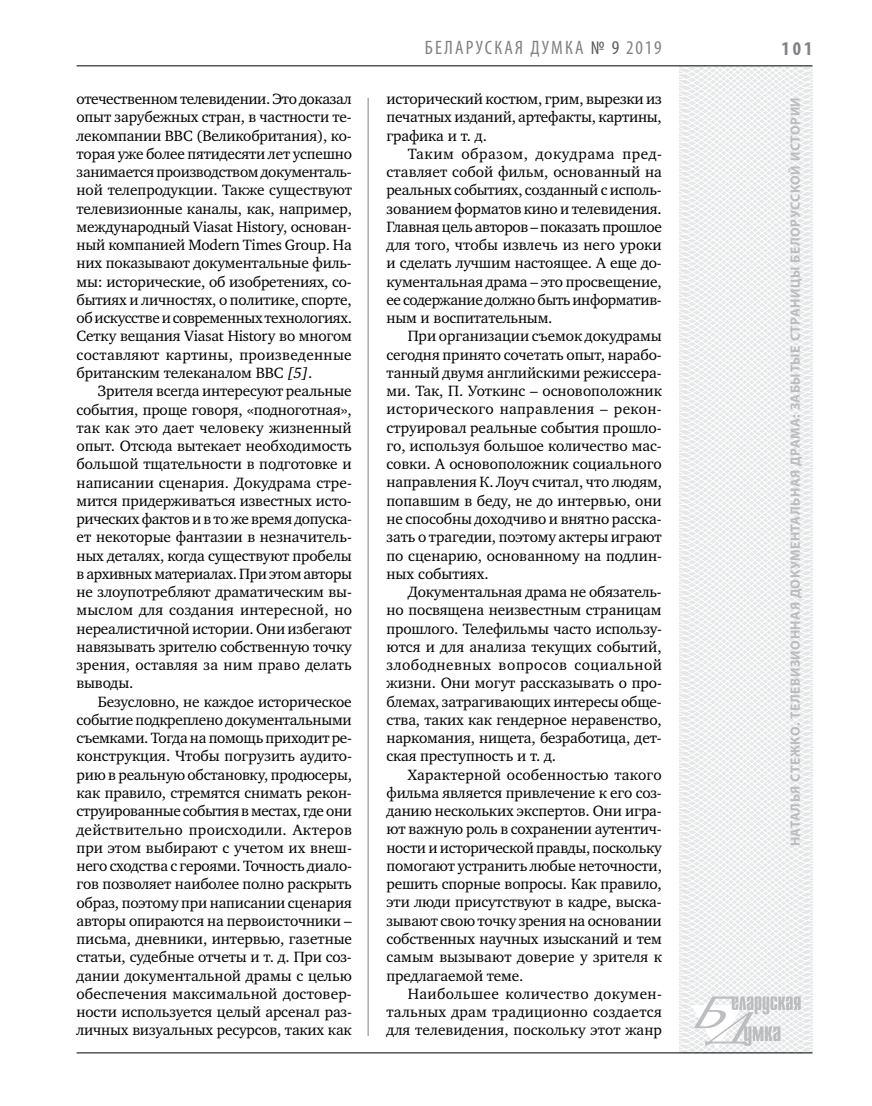
<style>
.page{position:relative;width:872px;height:1106px;background:#fff}
.page>*{position:absolute;margin:0;border:0;box-sizing:border-box;transform-origin:0 0}
.t1{font:condensed 19.5px "Myriad Pro";letter-spacing:.11em;color:#808285}
.t2{font:700 condensed 19.5px "Myriad Pro";color:#808285}
.t3{font:15.3px/18.3px "Charter C";letter-spacing:-.01em;color:#000;text-align:justify}
.t4{font:700 13.5px "Myriad Pro";letter-spacing:.04em;color:#bcbdc0}
.s1{font-style:italic}
.s2{color:#58595b}
</style>
<div class="page">
<hr style="left:368px;top:98px;width:1px;height:938px;background:#808285">
<svg style="left:621px;top:65px;width:192px;height:989px"></svg>
<svg style="left:691px;top:996px;width:109px;height:53px"></svg>
<hr style="left:77px;top:65px;width:735px;height:1px;background:#000">
<hr style="left:77px;top:1052px;width:735px;height:1px;background:#000">
<p class="t3" style="left:77px;top:90px;width:277px">отечественном телевидении. Это доказал опыт зарубежных стран, в частности те&shy;лекомпании ВВС (Великобритания), ко&shy;торая уже более пятидесяти лет успешно занимается производством документаль&shy;ной телепродукции. Также существуют телевизионные каналы, как, например, международный Viasat History, основан&shy;ный компанией Modern Times Group. На них показывают документальные филь&shy;мы: исторические, об изобретениях, со&shy;бытиях и личностях, о политике, спорте, об искусстве и современных технологиях.<br>Сетку вещания Viasat History во многом составляют картины, произведенные британским телеканалом BBC <span class="s1">[5]</span>.</p>
<p class="t3" style="left:77px;top:382px;width:277px;text-indent:21px">Зрителя всегда интересуют реальные события, проще говоря, «подноготная», так как это дает человеку жизненный опыт. Отсюда вытекает необходимость большой тщательности в подготовке и написании сценария. Докудрама стре&shy;мится придерживаться известных исто&shy;рических фактов и в то же время допуска&shy;ет некоторые фантазии в незначитель&shy;ных деталях, когда существуют пробелы в архивных материалах. При этом авторы не злоупотребляют драматическим вы&shy;мыслом для создания интересной, но нереалистичной истории. Они избегают навязывать зрителю собственную точку зрения, оставляя за ним право делать выводы.</p>
<p class="t3" style="left:77px;top:692px;width:277px;text-indent:21px">Безусловно, не каждое историческое событие подкреплено документальными съемками. Тогда на помощь приходит ре&shy;конструкция. Чтобы погрузить аудито&shy;рию в реальную обстановку, продюсеры, как правило, стремятся снимать рекон&shy;струированные события в местах, где они действительно происходили. Актеров при этом выбирают с учетом их внеш&shy;него сходства с героями. Точность диало&shy;гов позволяет наиболее полно раскрыть образ, поэтому при написании сценария авторы опираются на первоисточники – письма, дневники, интервью, газетные статьи, судебные отчеты и т. д. При соз&shy;дании документальной драмы с целью обеспечения максимальной достовер&shy;ности используется целый арсенал раз&shy;личных визуальных ресурсов, таких как</p>
<p class="t1" style="left:425px;top:36px;width:238px">БЕЛАРУСКАЯ ДУМКА <span class="s2">№ 9</span> 2019</p>
<p class="t2" style="left:781px;top:37px;width:32px">101</p>
<p class="t3" style="left:386px;top:90px;width:277px">исторический костюм, грим, вырезки из печатных изданий, артефакты, картины, графика и т. д.</p>
<p class="t3" style="left:386px;top:145px;width:277px;text-indent:21px">Таким образом, докудрама пред&shy;ставляет собой фильм, основанный на реальных событиях, созданный с исполь&shy;зованием форматов кино и телевидения.<br>Главная цель авторов – показать прошлое для того, чтобы извлечь из него уроки и сделать лучшим настоящее. А еще до&shy;кументальная драма – это просвещение, ее содержание должно быть информатив&shy;ным и воспитательным.</p>
<p class="t3" style="left:386px;top:327px;width:277px;text-indent:21px">При организации съемок докудрамы сегодня принято сочетать опыт, нарабо&shy;танный двумя английскими режиссера&shy;ми. Так, П. Уоткинс – основоположник исторического направления – рекон&shy;струировал реальные события прошло&shy;го, используя большое количество мас&shy;совки. А основоположник социального направления К. Лоуч считал, что людям, попавшим в беду, не до интервью, они не способны доходчиво и внятно расска&shy;зать о трагедии, поэтому актеры играют по сценарию, основанному на подлин&shy;ных событиях.</p>
<p class="t3" style="left:386px;top:583px;width:277px;text-indent:21px">Документальная драма не обязатель&shy;но посвящена неизвестным страницам прошлого. Телефильмы часто использу&shy;ются и для анализа текущих событий, злободневных вопросов социальной жизни. Они могут рассказывать о про&shy;блемах, затрагивающих интересы обще&shy;ства, таких как гендерное неравенство, наркомания, нищета, безработица, дет&shy;ская преступность и т. д.</p>
<p class="t3" style="left:386px;top:765px;width:277px;text-indent:21px">Характерной особенностью такого фильма является привлечение к его соз&shy;данию нескольких экспертов. Они игра&shy;ют важную роль в сохранении аутентич&shy;ности и исторической правды, поскольку помогают устранить любые неточности, решить спорные вопросы. Как правило, эти люди присутствуют в кадре, выска&shy;зывают свою точку зрения на основании собственных научных изысканий и тем самым вызывают доверие у зрителя к предлагаемой теме.</p>
<p class="t3" style="left:386px;top:984px;width:277px;text-indent:21px">Наибольшее количество докумен&shy;тальных драм традиционно создается для телевидения, поскольку этот жанр</p>
<p class="t4" style="left:786px;top:846px;width:750px;rotate:-90deg">Наталья СТЕЖКО. Телевизионная документальная драма: забытые страницы белорусской истории</p>
</div>
